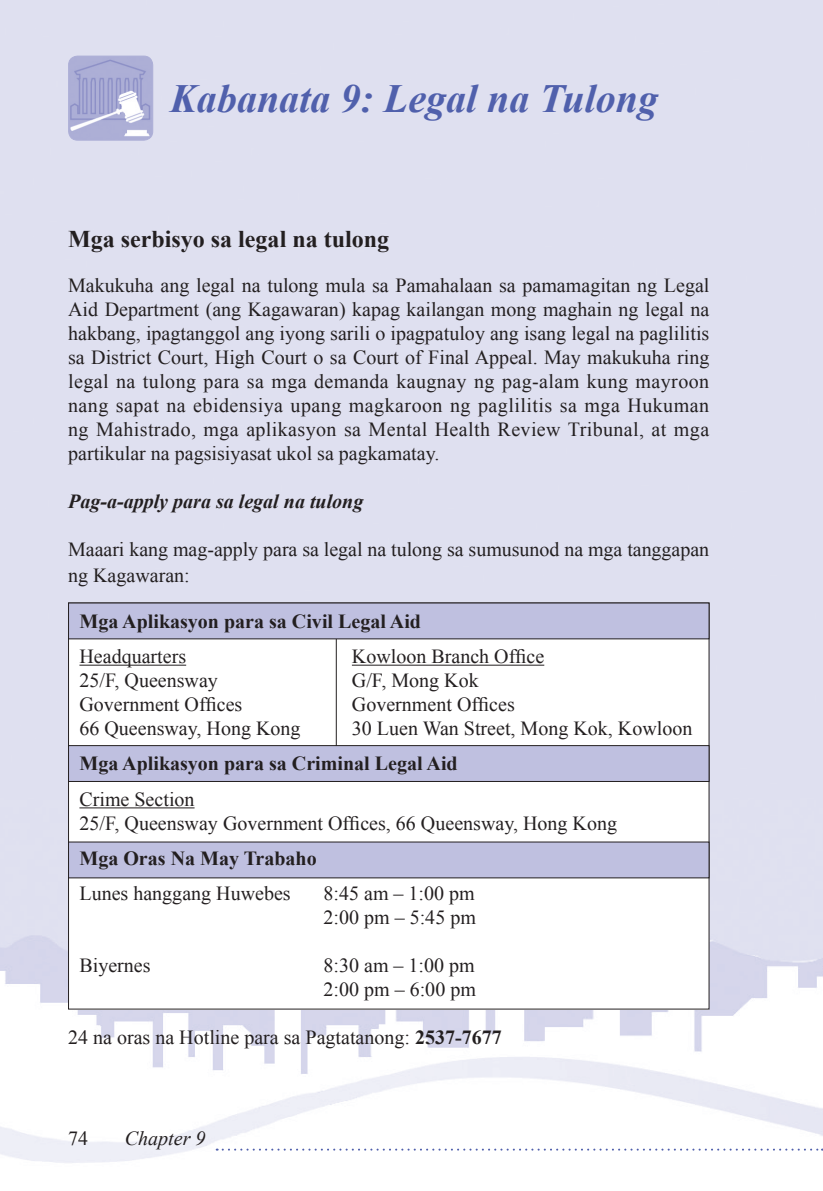
<style>
.page{position:relative;width:823px;height:1191px;background:#fff}
.page>*{position:absolute;margin:0;border:0;box-sizing:border-box;transform-origin:0 0}
.t1{font:italic 700 40px "Times New Roman";color:#5060ac}
.t2{font:700 24px "Times New Roman";color:#231f20}
.t3{font:20px/24px "Times New Roman";color:#231f20}
.t4{font:700 20px "Times New Roman";color:#231f20}
.t5{font:italic 700 20px "Times New Roman";color:#231f20}
.t6{font:italic 20px "Times New Roman";color:#231f20}
.s1{font-weight:700}
</style>
<div class="page">
<img style="left:0;top:0;width:822px;height:1163px">
<svg style="left:216px;top:1148px;width:606px;height:2px"></svg>
<img style="left:69px;top:56px;width:84px;height:84px">
<div style="left:68px;top:56px;width:85px;height:85px;border:1px solid #adafd7;border-radius:9px"></div>
<div style="left:68px;top:603px;width:640px;height:406px;background:#fff"></div>
<hr style="left:335px;top:639px;width:1px;height:109px;background:#231f20">
<div style="left:68px;top:603px;width:640px;height:36px;background:#bfc0e0"></div>
<div style="left:68px;top:602px;width:641px;height:37px;border:1px solid #231f20"></div>
<div style="left:68px;top:745px;width:640px;height:36px;background:#bfc0e0"></div>
<div style="left:68px;top:745px;width:641px;height:37px;border:1px solid #231f20"></div>
<div style="left:68px;top:842px;width:640px;height:36px;background:#bfc0e0"></div>
<hr style="left:79px;top:664px;width:107px;height:1px;background:#231f20">
<hr style="left:351px;top:664px;width:193px;height:1px;background:#231f20">
<hr style="left:79px;top:807px;width:115px;height:1px;background:#231f20">
<h1 class="t1" style="left:170px;top:70px;width:489px">Kabanata 9: Legal na Tulong</h1>
<p class="t2" style="left:68px;top:222px;width:322px">Mga serbisyo sa legal na tulong</p>
<p class="t3" style="left:68px;top:272px;width:642px;text-align:justify">Makukuha ang legal na tulong mula sa Pamahalaan sa pamamagitan ng Legal Aid Department (ang Kagawaran) kapag kailangan mong maghain ng legal na hakbang, ipagtanggol ang iyong sarili o ipagpatuloy ang isang legal na paglilitis sa District Court, High Court o sa Court of Final Appeal. May makukuha ring legal na tulong para sa mga demanda kaugnay ng pag-alam kung mayroon nang sapat na ebidensiya upang magkaroon ng paglilitis sa mga Hukuman ng Mahistrado, mga aplikasyon sa Mental Health Review Tribunal, at mga partikular na pagsisiyasat ukol sa pagkamatay.</p>
<p class="t5" style="left:68px;top:487px;width:297px">Pag-a-apply para sa legal na tulong</p>
<p class="t3" style="left:68px;top:535px;width:642px;line-height:26px">Maaari kang mag-apply para sa legal na tulong sa sumusunod na mga tanggapan ng Kagawaran:</p>
<p class="t4" style="left:79px;top:607px;width:343px">Mga Aplikasyon para sa Civil Legal Aid</p>
<p class="t3" style="left:79px;top:644px;width:108px">Headquarters</p>
<p class="t3" style="left:351px;top:644px;width:194px">Kowloon Branch Office</p>
<p class="t3" style="left:79px;top:668px;width:140px">25/F, Queensway</p>
<p class="t3" style="left:351px;top:668px;width:128px">G/F, Mong Kok</p>
<p class="t3" style="left:79px;top:692px;width:164px">Government Offices</p>
<p class="t3" style="left:351px;top:692px;width:164px">Government Offices</p>
<p class="t3" style="left:79px;top:716px;width:222px">66 Queensway, Hong Kong</p>
<p class="t3" style="left:351px;top:716px;width:342px">30 Luen Wan Street, Mong Kok, Kowloon</p>
<p class="t4" style="left:79px;top:750px;width:379px">Mga Aplikasyon para sa Criminal Legal Aid</p>
<p class="t3" style="left:79px;top:786px;width:538px">Crime Section<br>25/F, Queensway Government Offices, 66 Queensway, Hong Kong</p>
<p class="t4" style="left:79px;top:844px;width:239px">Mga Oras Na May Trabaho</p>
<p class="t3" style="left:79px;top:881px;width:213px">Lunes hanggang Huwebes</p>
<p class="t3" style="left:323px;top:881px;width:154px">8:45 am – 1:00 pm<br>2:00 pm – 5:45 pm</p>
<p class="t3" style="left:79px;top:953px;width:73px">Biyernes</p>
<p class="t3" style="left:323px;top:953px;width:154px">8:30 am – 1:00 pm<br>2:00 pm – 6:00 pm</p>
<p class="t3" style="left:68px;top:1025px;width:435px">24 na oras na Hotline para sa Pagtatanong: <span class="s1">2537-7677</span></p>
<p class="t3" style="left:68px;top:1126px;width:21px">74</p>
<p class="t6" style="left:125px;top:1124px;width:82px">Chapter 9</p>
</div>
